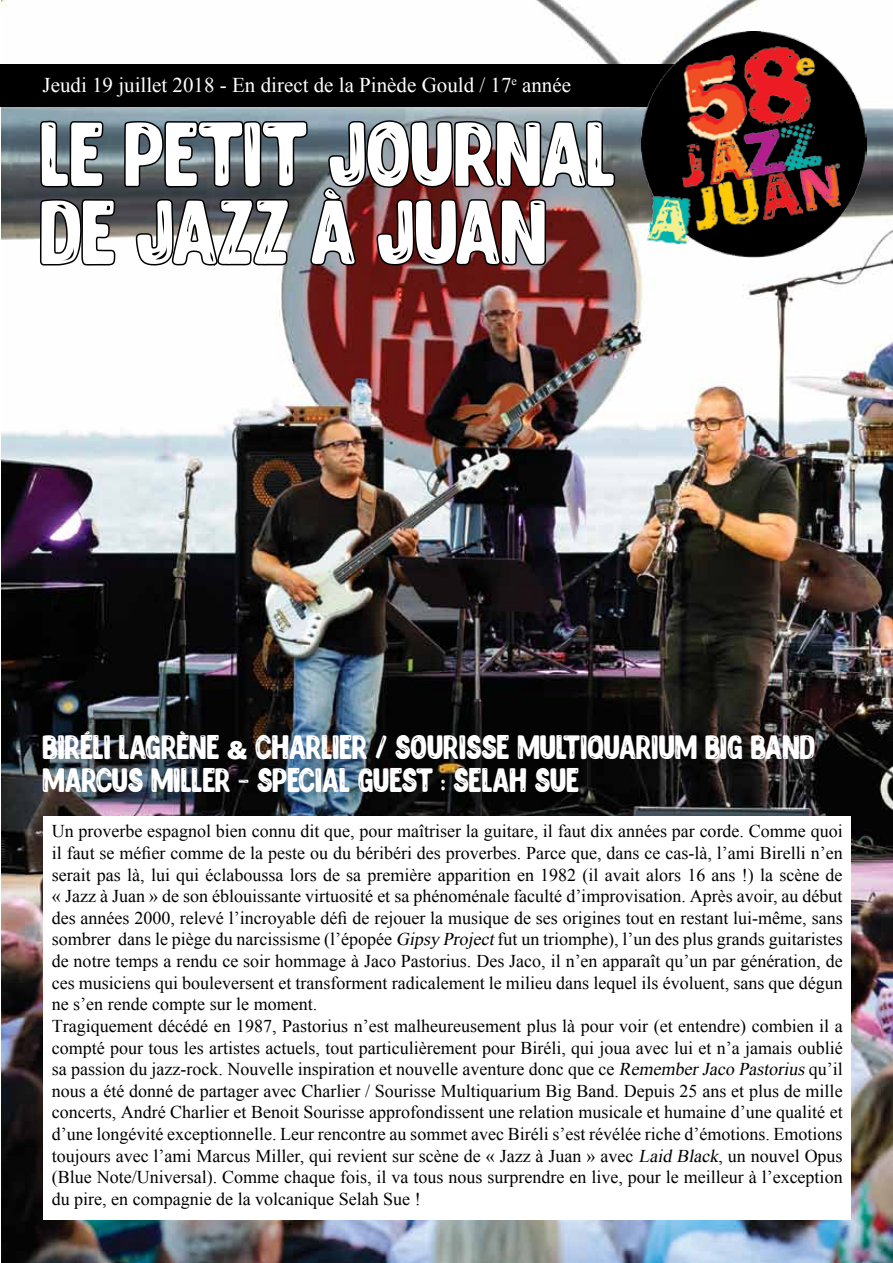
<style>
.page{position:relative;width:893px;height:1263px;background:#fff}
.page>*{position:absolute;margin:0;border:0;box-sizing:border-box;transform-origin:0 0}
.t1{font:72px/78px "BULLES DE CHOCOLATS";color:#fff}
.t2{font:27px/32.4px "BULLES DE CHOCOLATS";color:#fff}
.t3{font:21px "Iskoola Pota";color:#fff}
.t4{font:18px/21.6px "Iskoola Pota";color:#000}
.s1{font-family:"Franklin Gothic";font-weight:800}
.s2{font-style:italic}
</style>
<div class="page">
<img style="left:1px;top:0;width:892px;height:1263px">
<div style="left:0;top:64px;width:707px;height:42px;background:#000"></div>
<img style="left:641px;top:32px;width:225px;height:225px">
<svg style="left:38px;top:119px;width:79px;height:192px"></svg>
<img style="left:123px;top:112px;width:494px;height:265px">
<div style="left:43px;top:816px;width:808px;height:404px;background:#fff"></div>
<p class="t3" style="left:43px;top:73px;width:530px">Jeudi 19 juillet 2018 - En direct de la Pinède Gould / 17<sup>e</sup> année</p>
<h1 class="t1" style="left:40px;top:121px;width:574px">LE PETIT JOURNAL<br>DE JAZZ À JUAN</h1>
<h2 class="t2" style="left:43px;top:733px;width:774px">BIRÉLI LAGRÈNE <span class="s1">&amp;</span> CHARLIER / SOURISSE MULTIQUARIUM BIG BAND<br>MARCUS MILLER – SPECIAL GUEST : SELAH SUE</h2>
<p class="t4" style="left:52px;top:821px;width:792px">Un proverbe espagnol bien connu dit que, pour maîtriser la guitare, il faut dix années par corde. Comme quoi il faut se méfier comme de la peste ou du béribéri des proverbes. Parce que, dans ce cas-là, l’ami Birelli n’en serait pas là, lui qui éclaboussa lors de sa première apparition en 1982 (il avait alors 16 ans !) la scène de « Jazz à Juan » de son éblouissante virtuosité et sa phénoménale faculté d’improvisation. Après avoir, au début des années 2000, relevé l’incroyable défi de rejouer la musique de ses origines tout en restant lui-même, sans sombrer dans le piège du narcissisme (l’épopée <span class="s2">Gipsy Project</span>fut un triomphe), l’un des plus grands guitaristes de notre temps a rendu ce soir hommage à Jaco Pastorius. Des Jaco, il n’en apparaît qu’un par génération, de ces musiciens qui bouleversent et transforment radicalement le milieu dans lequel ils évoluent, sans que dégun ne s’en rende compte sur le moment.<br>Tragiquement décédé en 1987, Pastorius n’est malheureusement plus là pour voir (et entendre) combien il a compté pour tous les artistes actuels, tout particulièrement pour Biréli, qui joua avec lui et n’a jamais oublié sa passion du jazz-rock. Nouvelle inspiration et nouvelle aventure donc que ce <span class="s2">RememberJaco Pastorius</span> qu’il nous a été donné de partager avec Charlier / Sourisse Multiquarium Big Band. Depuis 25 ans et plus de mille concerts, André Charlier et Benoit Sourisse approfondissent une relation musicale et humaine d’une qualité et d’une longévité exceptionnelle. Leur rencontre au sommet avec Biréli s’est révélée riche d’émotions. Emotions toujours avec l’ami Marcus Miller, qui revient sur scène de « Jazz à Juan » avec <span class="s2">Laid Black</span>, un nouvel Opus (Blue Note/Universal). Comme chaque fois, il va tous nous surprendre en live, pour le meilleur à l’exception du pire, en compagnie de la volcanique Selah Sue !</p>
</div>
